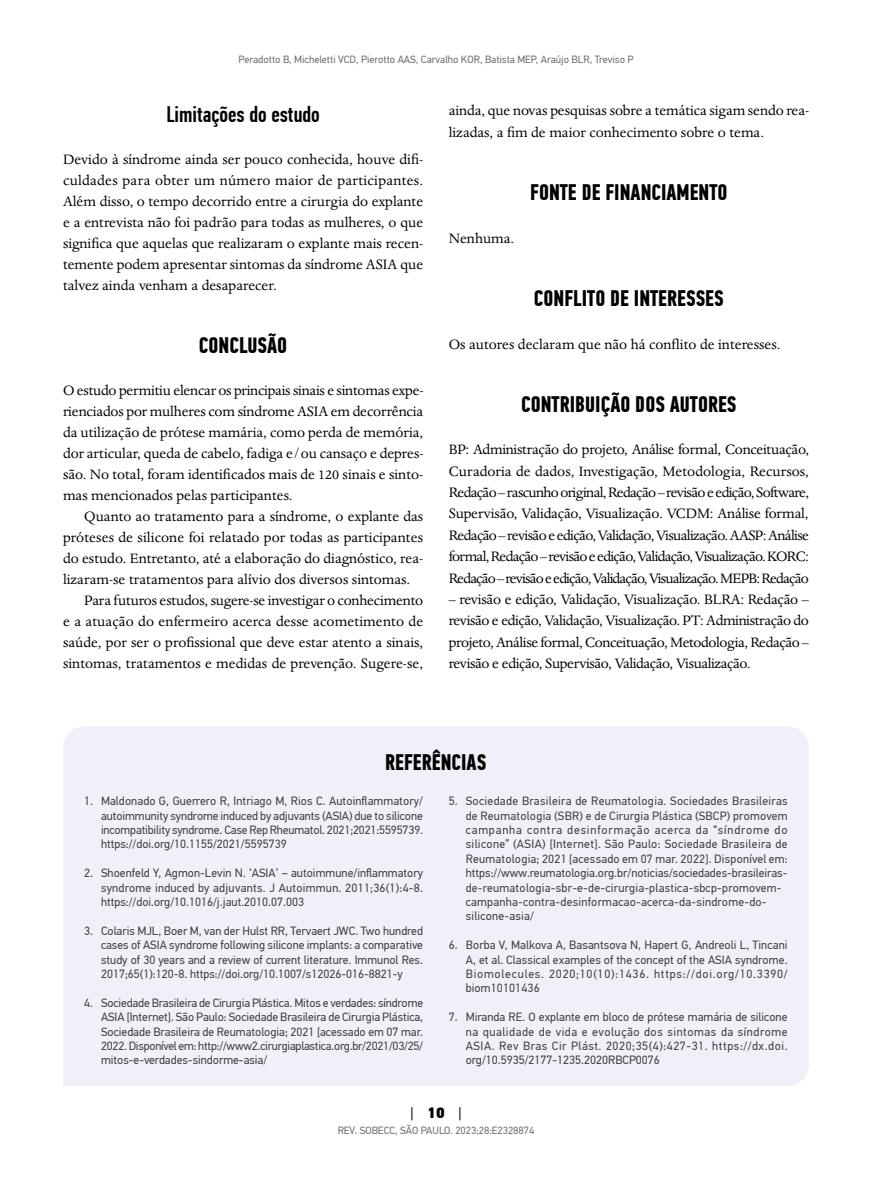
<style>
.page{position:relative;width:893px;height:1191px;background:#fff}
.page>*{position:absolute;margin:0;border:0;box-sizing:border-box;transform-origin:0 0}
.t1{font:700 22.5px "PF Din Text Comp Pro";color:#000}
.t2{font:500 22.5px "PF Din Text Comp Pro";color:#000}
.t3{font:15.75px/21px "Dante MT Std";color:#000;text-align:justify}
.t4{font:15px "PF Din Text Pro";color:#000}
.t5{font:12px/14.4px "PF Din Text Pro";letter-spacing:.02em;color:#414042;text-align:justify}
.t6{font:10.5px "PF Din Text Pro";color:#6d6e71}
.s1{font-weight:900}
</style>
<div class="page">
<div style="left:63px;top:726px;width:746px;height:360px;background:#eff0f8"></div>
<p class="t6" style="left:238px;top:53px;width:397px">Peradotto B, Micheletti VCD, Pierotto AAS, Carvalho KOR, Batista MEP, Araújo BLR, Treviso P</p>
<h1 class="t2" style="left:166px;top:101px;width:155px">Limitações do estudo</h1>
<p class="t3" style="left:63px;top:149px;width:362px">Devido à síndrome ainda ser pouco conhecida, houve difi&shy;culdades para obter um número maior de participantes.<br>Além disso, o tempo decorrido entre a cirurgia do explante e a entrevista não foi padrão para todas as mulheres, o que significa que aquelas que realizaram o explante mais recen&shy;temente podem apresentar sintomas da síndrome ASIA que talvez ainda venham a desaparecer.</p>
<h1 class="t1" style="left:199px;top:332px;width:90px">CONCLUSÃO</h1>
<p class="t3" style="left:63px;top:380px;width:362px">O estudo permitiu elencar os principais sinais e sintomas expe&shy;rienciados por mulheres com síndrome ASIA em decorrência da utilização de prótese mamária, como perda de memória, dor articular, queda de cabelo, fadiga e/ou cansaço e depres&shy;são. No total, foram identificados mais de 120 sinais e sinto&shy;mas mencionados pelas participantes.</p>
<p class="t3" style="left:84px;top:506px;width:340px">Quanto ao tratamento para a síndrome, o explante das</p>
<p class="t3" style="left:63px;top:527px;width:362px">próteses de silicone foi relatado por todas as participantes</p>
<p class="t3" style="left:63px;top:548px;width:362px">do estudo. Entretanto, até a elaboração do diagnóstico, rea-</p>
<p class="t3" style="left:63px;top:569px;width:349px">lizaram-se tratamentos para alívio dos diversos sintomas.</p>
<p class="t3" style="left:84px;top:590px;width:340px">Para futuros estudos, sugere-se investigar o conhecimento</p>
<p class="t3" style="left:63px;top:611px;width:362px">e a atuação do enfermeiro acerca desse acometimento de</p>
<p class="t3" style="left:63px;top:632px;width:362px">saúde, por ser o profissional que deve estar atento a sinais,</p>
<p class="t3" style="left:63px;top:653px;width:362px">sintomas, tratamentos e medidas de prevenção. Sugere-se,</p>
<p class="t3" style="left:449px;top:100px;width:362px">ainda, que novas pesquisas sobre a temática sigam sendo rea&shy;lizadas, a fim de maior conhecimento sobre o tema.</p>
<p class="t3" style="left:449px;top:228px;width:67px">Nenhuma.</p>
<h1 class="t1" style="left:530px;top:179px;width:199px">FONTE DE FINANCIAMENTO</h1>
<h1 class="t1" style="left:534px;top:285px;width:191px">CONFLITO DE INTERESSES</h1>
<p class="t3" style="left:449px;top:333px;width:333px">Os autores declaram que não há conflito de interesses.</p>
<h1 class="t1" style="left:521px;top:390px;width:217px">CONTRIBUIÇÃO DOS AUTORES</h1>
<p class="t3" style="left:449px;top:439px;width:362px">BP: Administração do projeto, Análise formal, Conceituação, Curadoria de dados, Investigação, Metodologia, Recursos, Redação – rascunho original, Redação – revisão e edição, Software, Supervisão, Validação, Visualização. VCDM: Análise formal, Redação – revisão e edição, Validação, Visualização. AASP: Análise formal, Redação – revisão e edição, Validação, Visualização. KORC:<br>Redação – revisão e edição, Validação, Visualização. MEPB: Redação</p>
<p class="t3" style="left:449px;top:588px;width:362px">– revisão e edição, Validação, Visualização. BLRA: Redação – revisão e edição, Validação, Visualização. PT: Administração do projeto, Análise formal, Conceituação, Metodologia, Redação – revisão e edição, Supervisão, Validação, Visualização.</p>
<h1 class="t1" style="left:385px;top:748px;width:103px">REFERÊNCIAS</h1>
<p class="t5" style="left:101px;top:794px;width:324px;text-indent:-17px">1. Maldonado G, Guerrero R, Intriago M, Rios C. Autoinflammatory/ autoimmunity syndrome induced by adjuvants (ASIA) due to silicone incompatibility syndrome. Case Rep Rheumatol. 2021;2021:5595739. https://doi.org/10.1155/2021/5595739</p>
<p class="t5" style="left:101px;top:866px;width:324px;text-indent:-17px">2. Shoenfeld Y, Agmon-Levin N. ‘ASIA’ – autoimmune/inflammatory syndrome induced by adjuvants. J Autoimmun. 2011;36(1):4-8. https://doi.org/10.1016/j.jaut.2010.07.003</p>
<p class="t5" style="left:101px;top:923px;width:323px;text-indent:-17px">3. Colaris MJL, Boer M, van der Hulst RR, Tervaert JWC. Two hundred cases of ASIA syndrome following silicone implants: a comparative study of 30 years and a review of current literature. Immunol Res.<br>2017;65(1):120-8. https://doi.org/10.1007/s12026-016-8821-y</p>
<p class="t5" style="left:101px;top:995px;width:324px;text-indent:-17px">4. Sociedade Brasileira de Cirurgia Plástica. Mitos e verdades: síndrome ASIA [Internet]. São Paulo: Sociedade Brasileira de Cirurgia Plástica, Sociedade Brasileira de Reumatologia; 2021 [acessado em 07 mar.<br>2022. Disponível em: http://www2.cirurgiaplastica.org.br/2021/03/25/ mitos-e-verdades-sindorme-asia/</p>
<p class="t5" style="left:466px;top:794px;width:324px;text-align:left;text-indent:-17px">5. Sociedade Brasileira de Reumatologia. Sociedades Brasileiras de Reumatologia (SBR) e de Cirurgia Plástica (SBCP) promovem campanha contra desinformação acerca da “síndrome do silicone” (ASIA) [Internet]. São Paulo: Sociedade Brasileira de Reumatologia; 2021 [acessado em 07 mar. 2022]. Disponível em: https://www.reumatologia.org.br/noticias/sociedades-brasileiras&shy;de-reumatologia-sbr-e-de-cirurgia-plastica-sbcp-promovem&shy;campanha-contra-desinformacao-acerca-da-sindrome-do&shy;silicone-asia/</p>
<p class="t5" style="left:466px;top:938px;width:323px;text-indent:-17px">6. Borba V, Malkova A, Basantsova N, Hapert G, Andreoli L, Tincani A, et al. Classical examples of the concept of the ASIA syndrome.<br>Biomolecules. 2020;10(10):1436. https://doi.org/10.3390/ biom10101436</p>
<p class="t5" style="left:466px;top:1010px;width:323px;text-indent:-17px">7. Miranda RE. O explante em bloco de prótese mamária de silicone na qualidade de vida e evolução dos sintomas da síndrome ASIA. Rev Bras Cir Plást. 2020;35(4):427-31. https://dx.doi. org/10.5935/2177-1235.2020RBCP0076</p>
<p class="t4" style="left:410px;top:1103px;width:53px">| <span class="s1">10</span> |</p>
<p class="t6" style="left:338px;top:1124px;width:198px">REV. SOBECC, SÃO PAULO. 2023;28:E2328874</p>
</div>
